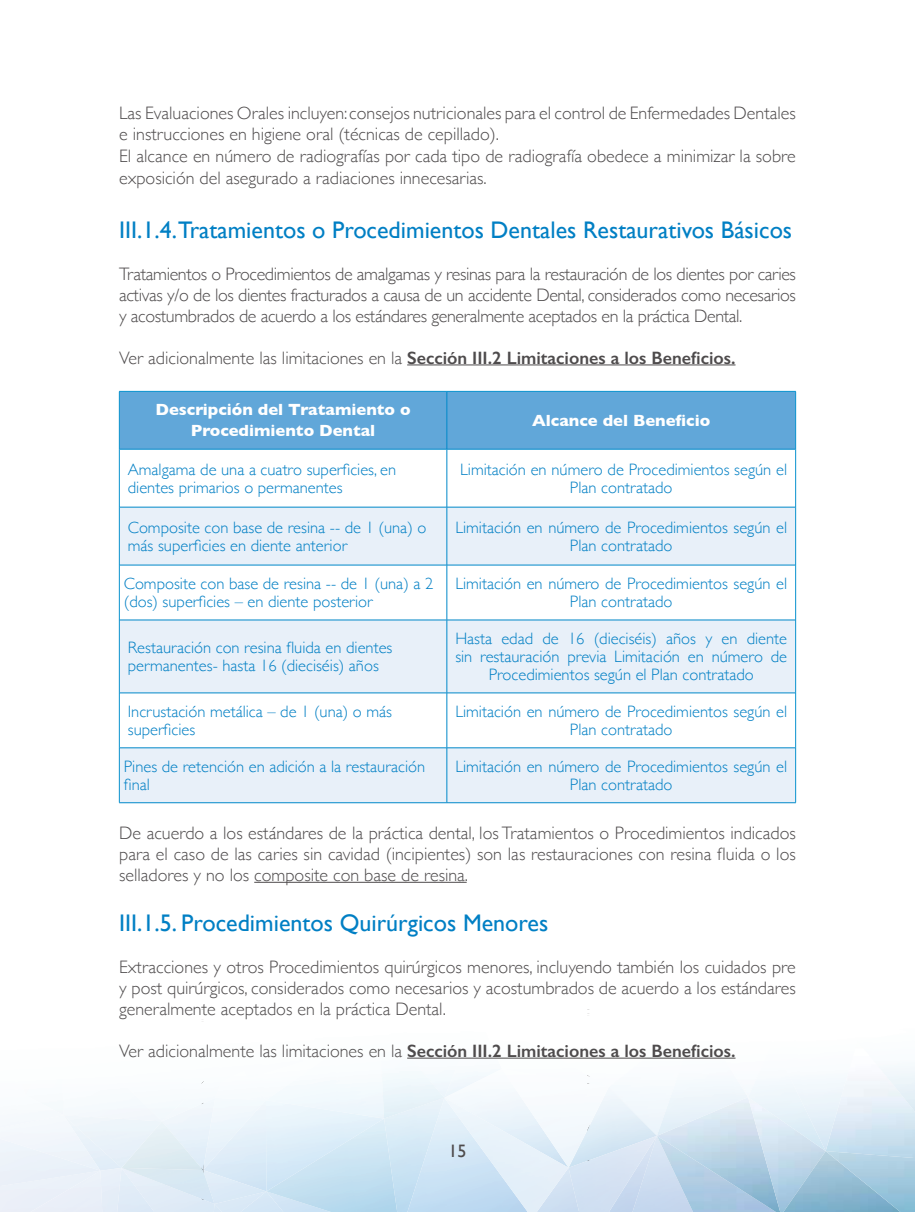
<style>
.page{position:relative;width:915px;height:1212px;background:#fff}
.page>*{position:absolute;margin:0;border:0;box-sizing:border-box;transform-origin:0 0}
.t1{font:24px "Gill Sans";color:#007fc4}
.t2{font:300 18px/21px "Gill Sans";color:#4e4b4c;text-align:justify}
.t3{font:600 18px "Gill Sans";color:#4e4b4c}
.t4{font:18px "Gill Sans";color:#4e4b4c}
.t5{font:300 16.5px/18px "Gill Sans";color:#007fc4}
.t6{font:700 16.5px/21px "Gill Sans";color:#fff;text-align:center}
.s1{font-weight:300}
</style>
<div class="page">
<img style="left:230px;top:1191px;width:36px;height:21px">
<img style="left:266px;top:1118px;width:118px;height:94px">
<img style="left:384px;top:1118px;width:19px;height:94px">
<div style="left:444px;top:1069px;width:57px;height:29px;background:#f5fafd"></div>
<img style="left:501px;top:1075px;width:107px;height:61px">
<img style="left:656px;top:1136px;width:91px;height:76px">
<img style="left:656px;top:1054px;width:91px;height:82px">
<img style="left:698px;top:1054px;width:49px;height:43px">
<img style="left:747px;top:1151px;width:33px;height:61px">
<img style="left:747px;top:1081px;width:25px;height:70px">
<img style="left:772px;top:1051px;width:85px;height:100px">
<img style="left:203px;top:1121px;width:12px;height:49px">
<img style="left:215px;top:1081px;width:17px;height:19px">
<img style="left:568px;top:1136px;width:88px;height:76px">
<img style="left:163px;top:1168px;width:51px;height:36px">
<img style="left:100px;top:1115px;width:62px;height:53px">
<img style="left:780px;top:1151px;width:45px;height:61px">
<img style="left:825px;top:1151px;width:89px;height:61px">
<img style="left:0;top:1108px;width:25px;height:17px">
<img style="left:910px;top:1041px;width:4px;height:13px">
<div style="left:116px;top:1168px;width:47px;height:44px;background:#e1ecf7"></div>
<div style="left:11px;top:1171px;width:92px;height:41px;background:#eaeff8"></div>
<img style="left:568px;top:1168px;width:13px;height:44px">
<img style="left:403px;top:1098px;width:41px;height:114px">
<img style="left:444px;top:1098px;width:124px;height:114px">
<hr style="left:407px;top:364px;width:328px;height:1px;background:#4e4b4c">
<hr style="left:254px;top:882px;width:212px;height:1px;background:#4e4b4c">
<hr style="left:407px;top:1058px;width:328px;height:1px;background:#4e4b4c">
<div style="left:120px;top:392px;width:675px;height:57px;background:#61a7d9"></div>
<svg style="left:120px;top:508px;width:675px;height:294px;fill:#e8f0f9"></svg>
<hr style="left:446px;top:392px;width:1px;height:57px;background:#0088c9">
<hr style="left:119px;top:449px;width:327px;height:1px;background:#0088c9">
<hr style="left:446px;top:449px;width:349px;height:1px;background:#0088c9">
<hr style="left:446px;top:449px;width:1px;height:58px;background:#0088c9">
<hr style="left:119px;top:507px;width:327px;height:1px;background:#0088c9">
<hr style="left:446px;top:507px;width:349px;height:1px;background:#0088c9">
<hr style="left:446px;top:507px;width:1px;height:58px;background:#0088c9">
<hr style="left:119px;top:565px;width:327px;height:1px;background:#0088c9">
<hr style="left:446px;top:565px;width:349px;height:1px;background:#0088c9">
<hr style="left:446px;top:565px;width:1px;height:55px;background:#0088c9">
<hr style="left:119px;top:620px;width:327px;height:1px;background:#0088c9">
<hr style="left:446px;top:620px;width:349px;height:1px;background:#0088c9">
<hr style="left:446px;top:620px;width:1px;height:73px;background:#0088c9">
<hr style="left:119px;top:693px;width:327px;height:1px;background:#0088c9">
<hr style="left:446px;top:693px;width:349px;height:1px;background:#0088c9">
<hr style="left:446px;top:693px;width:1px;height:55px;background:#0088c9">
<hr style="left:119px;top:747px;width:327px;height:1px;background:#0088c9">
<hr style="left:446px;top:747px;width:349px;height:1px;background:#0088c9">
<hr style="left:446px;top:748px;width:1px;height:54px;background:#0088c9">
<hr style="left:119px;top:802px;width:327px;height:1px;background:#0088c9">
<hr style="left:446px;top:802px;width:349px;height:1px;background:#0088c9">
<hr style="left:119px;top:391px;width:327px;height:1px;background:#0992ce">
<hr style="left:119px;top:392px;width:1px;height:57px;background:#0992ce">
<hr style="left:446px;top:391px;width:349px;height:1px;background:#0992ce">
<hr style="left:795px;top:392px;width:1px;height:57px;background:#0992ce">
<hr style="left:119px;top:449px;width:1px;height:58px;background:#0992ce">
<hr style="left:795px;top:449px;width:1px;height:58px;background:#0992ce">
<hr style="left:119px;top:507px;width:1px;height:58px;background:#0992ce">
<hr style="left:795px;top:507px;width:1px;height:58px;background:#0992ce">
<hr style="left:119px;top:565px;width:1px;height:55px;background:#0992ce">
<hr style="left:795px;top:565px;width:1px;height:55px;background:#0992ce">
<hr style="left:119px;top:620px;width:1px;height:73px;background:#0992ce">
<hr style="left:795px;top:620px;width:1px;height:73px;background:#0992ce">
<hr style="left:119px;top:693px;width:1px;height:55px;background:#0992ce">
<hr style="left:795px;top:693px;width:1px;height:55px;background:#0992ce">
<hr style="left:119px;top:748px;width:1px;height:54px;background:#0992ce">
<hr style="left:795px;top:748px;width:1px;height:54px;background:#0992ce">
<p class="t2" style="left:119px;top:101px;width:678px;line-height:21.6px;text-align:left">Las Evaluaciones Orales incluyen: consejos nutricionales para el control de Enfermedades Dentales e instrucciones en higiene oral (técnicas de cepillado).<br>El alcance en número de radiografías por cada tipo de radiografía obedece a minimizar la sobre exposición del asegurado a radiaciones innecesarias.</p>
<h1 class="t1" style="left:119px;top:215px;width:674px">III.1.4.Tratamientos o Procedimientos Dentales Restaurativos Básicos</h1>
<p class="t2" style="left:119px;top:262px;width:678px">Tratamientos o Procedimientos de amalgamas y resinas para la restauración de los dientes por caries activas y/o de los dientes fracturados a causa de un accidente Dental, considerados como necesarios y acostumbrados de acuerdo a los estándares generalmente aceptados en la práctica Dental.</p>
<p class="t3" style="left:119px;top:347px;width:617px"><span class="s1">Ver adicionalmente las limitaciones en la</span> Sección III.2 Limitaciones a los Beneficios.</p>
<p class="t6" style="left:155px;top:399px;width:256px">Descripción del Tratamiento o<br>Procedimiento Dental</p>
<p class="t6" style="left:532px;top:409px;width:180px">Alcance del Beneficio</p>
<p class="t5" style="left:128px;top:460px;width:270px">Amalgama de una a cuatro superficies, en dientes primarios o permanentes</p>
<p class="t5" style="left:460px;top:460px;width:328px;text-align:center">Limitación en número de Procedimientos según el<br>Plan contratado</p>
<p class="t5" style="left:128px;top:518px;width:300px">Composite con base de resina -- de 1 (una) o más superficies en diente anterior</p>
<p class="t5" style="left:455px;top:518px;width:333px;text-align:center">Limitación en número de Procedimientos según el<br>Plan contratado</p>
<p class="t5" style="left:124px;top:574px;width:311px">Composite con base de resina -- de 1 (una) a 2 (dos) superficies – en diente posterior</p>
<p class="t5" style="left:455px;top:574px;width:333px;text-align:center">Limitación en número de Procedimientos según el<br>Plan contratado</p>
<p class="t5" style="left:128px;top:638px;width:266px">Restauración con resina fluida en dientes permanentes- hasta 16 (dieciséis) años</p>
<p class="t5" style="left:455px;top:629px;width:333px;text-align:center">Hasta edad de 16 (dieciséis) años y en diente sin restauración previa Limitación en número de<br>Procedimientos según el Plan contratado</p>
<p class="t5" style="left:128px;top:702px;width:265px">Incrustación metálica – de 1 (una) o más superficies</p>
<p class="t5" style="left:455px;top:702px;width:333px;text-align:center">Limitación en número de Procedimientos según el<br>Plan contratado</p>
<p class="t5" style="left:124px;top:757px;width:303px">Pines de retención en adición a la restauración final</p>
<p class="t5" style="left:455px;top:757px;width:333px;text-align:center">Limitación en número de Procedimientos según el<br>Plan contratado</p>
<p class="t2" style="left:119px;top:822px;width:678px">De acuerdo a los estándares de la práctica dental, los Tratamientos o Procedimientos indicados para el caso de las caries sin cavidad (incipientes) son las restauraciones con resina fluida o los selladores y no los composite con base de resina.</p>
<h1 class="t1" style="left:119px;top:908px;width:430px">III.1.5. Procedimientos Quirúrgicos Menores</h1>
<p class="t2" style="left:119px;top:955px;width:678px">Extracciones y otros Procedimientos quirúrgicos menores, incluyendo también los cuidados pre y post quirúrgicos, considerados como necesarios y acostumbrados de acuerdo a los estándares generalmente aceptados en la práctica Dental.</p>
<p class="t3" style="left:119px;top:1040px;width:617px"><span class="s1">Ver adicionalmente las limitaciones en la</span> Sección III.2 Limitaciones a los Beneficios.</p>
<p class="t4" style="left:448px;top:1140px;width:19px">15</p>
</div>
